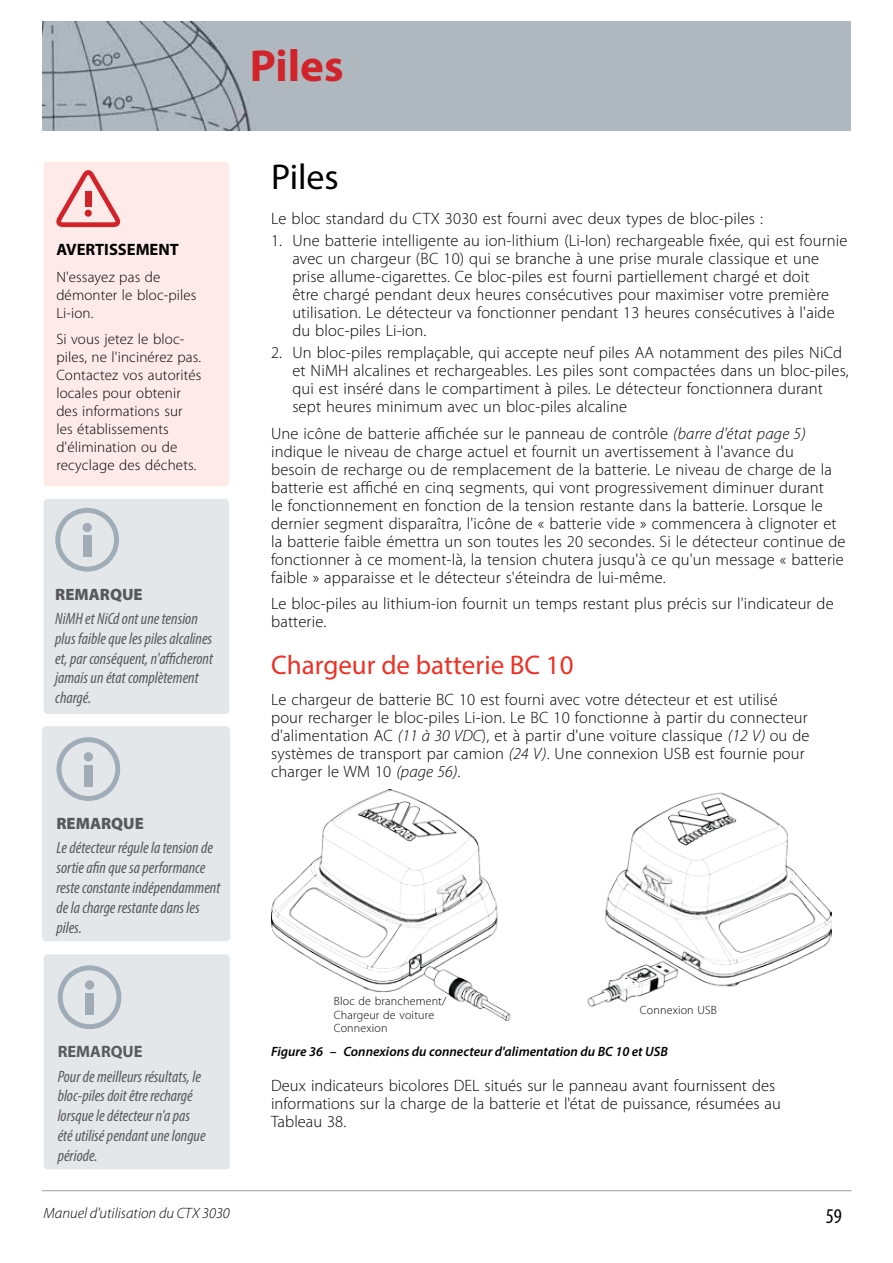
<style>
.page{position:relative;width:893px;height:1263px;background:#fff}
.page>*{position:absolute;margin:0;border:0;box-sizing:border-box;transform-origin:0 0}
.t1{font:700 45px "Myriad Pro";color:#d2232a}
.t2{font:36px "Myriad Pro";color:#000}
.t3{font:27px "Myriad Pro";color:#ee3124}
.t4{font:condensed 21px "Myriad Pro";color:#000}
.t5{font:300 16.5px/18px "Myriad Pro";letter-spacing:.01em;color:#000}
.t6{font:italic condensed 16.5px/19.8px "Myriad Pro";color:#58595b}
.t7{font:900 16.5px "Myriad Pro";color:#58595b}
.t8{font:700 16.5px "Myriad Pro";color:#000}
.t9{font:700 16.5px "Myriad Pro";color:#58595b}
.t10{font:300 15px/18px "Myriad Pro";letter-spacing:.01em;color:#000}
.t11{font:italic 300 15px "Myriad Pro";color:#000}
.t12{font:italic 600 13.5px "Myriad Pro";color:#000}
.t13{font:300 12px/13.5px "Myriad Pro";letter-spacing:.015em;color:#000}
.s1{font-style:italic}
</style>
<div class="page">
<div style="left:43px;top:22px;width:807px;height:108px;background:#afb8bf"></div>
<hr style="left:42px;top:1190px;width:809px;height:1px;background:#a0adb7">
<img style="left:271px;top:789px;width:561px;height:231px">
<div style="left:44px;top:954px;width:186px;height:215px;background:#e4e7ea;border-radius:4px"></div>
<svg style="left:57px;top:965px;width:65px;height:64px"></svg>
<div style="left:85px;top:980px;width:9px;height:10px;background:#a0adb7;border-radius:50%"></div>
<div style="left:85px;top:993px;width:9px;height:21px;background:#a0adb7"></div>
<div style="left:44px;top:162px;width:185px;height:324px;background:#fdeae9;border-radius:4px"></div>
<div style="left:42px;top:726px;width:188px;height:215px;background:#e4e7ea;border-radius:4px"></div>
<svg style="left:56px;top:737px;width:65px;height:64px"></svg>
<div style="left:84px;top:752px;width:9px;height:9px;background:#a0adb7;border-radius:50%"></div>
<div style="left:84px;top:765px;width:9px;height:21px;background:#a0adb7"></div>
<svg style="left:56px;top:170px;width:65px;height:57px"></svg>
<div style="left:85px;top:210px;width:7px;height:7px;background:#d2232a;border-radius:50%"></div>
<div style="left:85px;top:192px;width:6px;height:15px;background:#d2232a"></div>
<div style="left:44px;top:499px;width:185px;height:215px;background:#e4e7ea;border-radius:4px"></div>
<svg style="left:55px;top:508px;width:64px;height:64px"></svg>
<div style="left:83px;top:523px;width:9px;height:9px;background:#a0adb7;border-radius:50%"></div>
<div style="left:83px;top:536px;width:8px;height:21px;background:#a0adb7"></div>
<h1 class="t1" style="left:250px;top:37px;width:95px">Piles</h1>
<p class="t8" style="left:56px;top:239px;width:124px">AVERTISSEMENT</p>
<p class="t10" style="left:56px;top:268px;width:142px">N'essayez pas de démonter le bloc-piles<br>Li-ion.</p>
<p class="t10" style="left:56px;top:331px;width:147px">Si vous jetez le bloc&shy;piles, ne l'incinérez pas.<br>Contactez vos autorités locales pour obtenir des informations sur les établissements d'élimination ou de recyclage des déchets.</p>
<p class="t7" style="left:55px;top:585px;width:89px">REMARQUE</p>
<p class="t6" style="left:55px;top:608px;width:159px">NiMH et NiCd ont une tension plus faible que les piles alcalines et, par conséquent, n'afficheront jamais un état complètement chargé.</p>
<p class="t7" style="left:56px;top:814px;width:89px">REMARQUE</p>
<p class="t6" style="left:56px;top:838px;width:165px">Le détecteur régule la tension de sortie afin que sa performance reste constante indépendamment de la charge restante dans les piles.</p>
<p class="t9" style="left:58px;top:1041px;width:86px">REMARQUE</p>
<p class="t6" style="left:58px;top:1066px;width:150px">Pour de meilleurs résultats, le bloc-piles doit être rechargé lorsque le détecteur n'a pas été utilisé pendant une longue période.</p>
<p class="t11" style="left:44px;top:1205px;width:188px">Manuel d'utilisation du CTX 3030</p>
<h2 class="t2" style="left:271px;top:154px;width:69px">Piles</h2>
<p class="t5" style="left:271px;top:209px;width:493px">Le bloc standard du CTX 3030 est fourni avec deux types de bloc-piles :</p>
<p class="t5" style="left:292px;top:232px;width:557px;text-indent:-21px">1. Une batterie intelligente au ion-lithium (Li-Ion) rechargeable fixée, qui est fournie avec un chargeur (BC 10) qui se branche à une prise murale classique et une prise allume-cigarettes. Ce bloc-piles est fourni partiellement chargé et doit<br>être chargé pendant deux heures consécutives pour maximiser votre première utilisation. Le détecteur va fonctionner pendant 13 heures consécutives à l'aide du bloc-piles Li-ion.</p>
<p class="t5" style="left:292px;top:344px;width:558px;text-indent:-21px">2. Un bloc-piles remplaçable, qui accepte neuf piles AA notamment des piles NiCd et NiMH alcalines et rechargeables. Les piles sont compactées dans un bloc-piles, qui est inséré dans le compartiment à piles. Le détecteur fonctionnera durant sept heures minimum avec un bloc-piles alcaline</p>
<p class="t5" style="left:271px;top:424px;width:576px">Une icône de batterie affichée sur le panneau de contrôle <span class="s1">(barre d'état page 5) </span>indique le niveau de charge actuel et fournit un avertissement à l'avance du<br>besoin de recharge ou de remplacement de la batterie. Le niveau de charge de la batterie est affiché en cinq segments, qui vont progressivement diminuer durant<br>le fonctionnement en fonction de la tension restante dans la batterie. Lorsque le dernier segment disparaîtra, l'icône de « batterie vide » commencera à clignoter et la batterie faible émettra un son toutes les 20 secondes. Si le détecteur continue de fonctionner à ce moment-là, la tension chutera jusqu'à ce qu'un message « batterie faible » apparaisse et le détecteur s'éteindra de lui-même.</p>
<p class="t5" style="left:271px;top:595px;width:564px">Le bloc-piles au lithium-ion fournit un temps restant plus précis sur l'indicateur de batterie.</p>
<h3 class="t3" style="left:271px;top:649px;width:304px">Chargeur de batterie BC 10</h3>
<p class="t5" style="left:271px;top:691px;width:540px">Le chargeur de batterie BC 10 est fourni avec votre détecteur et est utilisé pour recharger le bloc-piles Li-ion. Le BC 10 fonctionne à partir du connecteur d'alimentation AC <span class="s1">(11 à 30 VDC</span>), et à partir d'une voiture classique <span class="s1">(12 V)</span> ou de systèmes de transport par camion <span class="s1">(24 V)</span>. Une connexion USB est fournie pour charger le WM 10 <span class="s1">(page 56)</span>.</p>
<p class="t13" style="left:334px;top:995px;width:114px">Bloc de branchement/<br>Chargeur de voiture<br>Connexion</p>
<p class="t13" style="left:640px;top:1003px;width:79px">Connexion USB</p>
<p class="t12" style="left:271px;top:1042px;width:398px">Figure 36 – Connexions du connecteur d'alimentation du BC 10 et USB</p>
<p class="t5" style="left:271px;top:1076px;width:511px">Deux indicateurs bicolores DEL situés sur le panneau avant fournissent des informations sur la charge de la batterie et l'état de puissance, résumées au<br>Tableau 38.</p>
<p class="t4" style="left:826px;top:1203px;width:18px">59</p>
</div>
